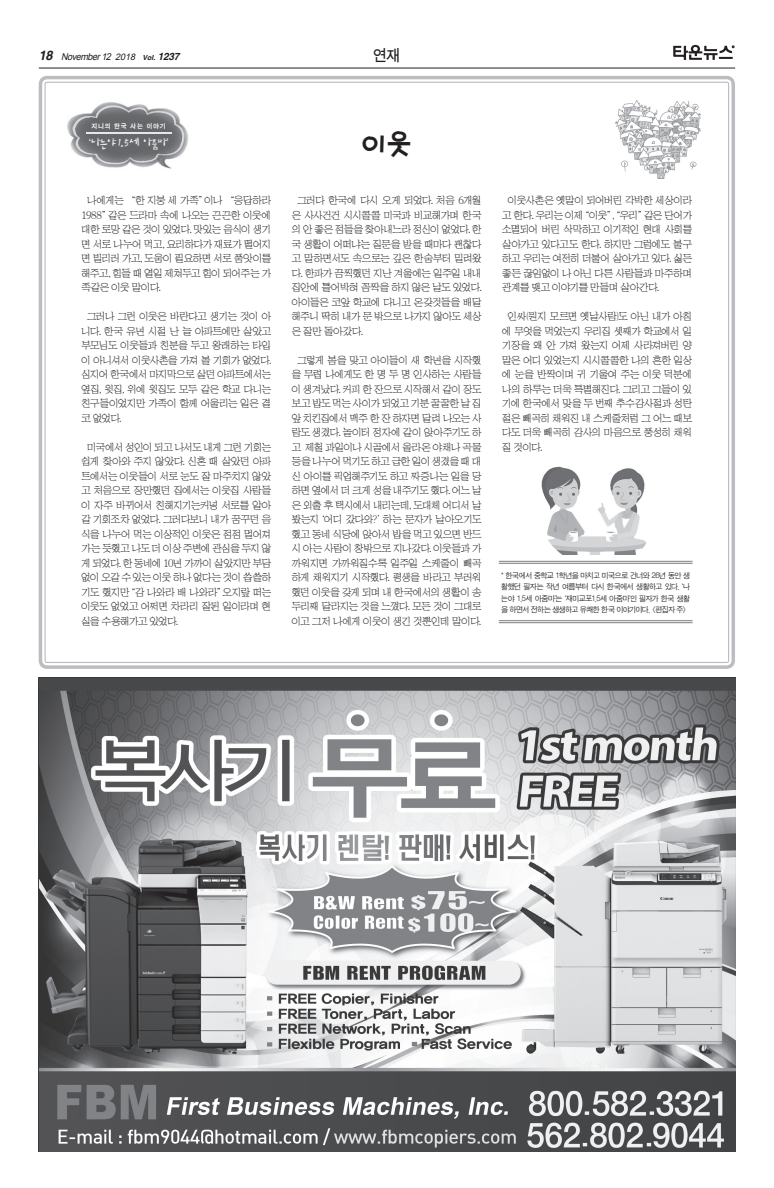
<style>
.page{position:relative;width:774px;height:1188px;background:#fff}
.page>*{position:absolute;margin:0;border:0;box-sizing:border-box;transform-origin:0 0}
.t1{font:27px "H2 por B";color:#231f20;scale:.95 1}
.t2{font:16px "Sand Tg";color:#231f20;scale:.95 1}
.t3{font:13px "Crayon";letter-spacing:-.1em;color:#fff;scale:.87 1}
.t4{font:10.5px/14.5px "HY Sin Mun Myeong Jo";letter-spacing:-.13em;color:#231f20;text-align:justify}
.t5{font:italic 9.5px "Arial";color:#231f20;scale:.95 1}
.t6{font:8px/11.5px "Sand Jg";letter-spacing:-.06em;color:#231f20;text-align:justify}
.t7{font:6.6px "Sand Kg";letter-spacing:.115em;color:#fff}
.s1{font-family:"Helvetica";font-weight:700;font-size:13px}
.s2{font-size:9px}
.s3{font-family:"Helvetica";font-weight:700;font-size:7px}
.s4{font-family:"Helvetica";font-weight:700;font-size:10px}
</style>
<div class="page">
<hr style="left:39px;top:68px;width:696px;height:1px;background:#231f20">
<svg style="left:673px;top:45px;width:61px;height:15px"></svg>
<div style="left:39px;top:76px;width:696px;height:593px;border:4px solid #bcbdc0;border-radius:7px"></div>
<img style="left:67px;top:102px;width:122px;height:67px">
<hr style="left:86px;top:132px;width:85px;height:2px;background:#e6e7e9">
<hr style="left:499px;top:561px;width:194px;height:1px;background:#939598">
<hr style="left:499px;top:563px;width:194px;height:1px;background:#939598">
<hr style="left:499px;top:620px;width:194px;height:1px;background:#939598">
<hr style="left:499px;top:622px;width:194px;height:1px;background:#939598">
<img style="left:39px;top:678px;width:696px;height:473px">
<img style="left:541px;top:466px;width:105px;height:88px">
<img style="left:616px;top:101px;width:84px;height:77px">
<p class="t5" style="left:39px;top:50px;width:153px"><span class="s1">1 8</span> November12 <span class="s2">2018</span> <span class="s3">Vol.</span> <span class="s4">1237</span></p>
<h2 class="t2" style="left:373px;top:48px;width:30px">연재</h2>
<p class="t7" style="left:92px;top:122px;width:76px">지니의 한국 사는 이야기</p>
<p class="t3" style="left:83px;top:137px;width:107px">‘나는야 1.5세 아줌마’</p>
<p class="t4" style="left:81px;top:193px;width:192px;text-indent:6px">나에게는 “한 지붕 세 가족”이나 “응답하라 1988”같은 드라마 속에 나오는 끈끈한 이웃에 대한 로망 같은 것이 있었다. 맛있는 음식이 생기 면 서로 나누어 먹고, 요리하다가 재료가 떨어지 면 빌리러 가고, 도움이 필요하면 서로 품앗이를 해주고, 힘들 때 열일 제쳐두고 힘이 되어주는 가 족같은 이웃 말이다.</p>
<p class="t4" style="left:81px;top:309px;width:192px;text-indent:6px">그러나 그런 이웃은 바란다고 생기는 것이 아 니다. 한국 유년 시절 난 늘 아파트에만 살았고 부모님도 이웃들과 친분을 두고 왕래하는 타입 이 아니셔서 이웃사촌을 가져 볼 기회가 없었다. 심지어 한국에서 마지막으로 살던 아파트에서는 옆집, 윗집, 위에 윗집도 모두 같은 학교 다니는 친구들이었지만 가족이 함께 어울리는 일은 결 코 없었다.</p>
<p class="t4" style="left:81px;top:440px;width:192px;text-indent:6px">미국에서 성인이 되고 나서도 내게 그런 기회는 쉽게 찾아와 주지 않았다. 신혼 때 살았던 아파 트에서는 이웃들이 서로 눈도 잘 마주치지 않았 고 처음으로 장만했던 집에서는 이웃집 사람들 이 자주 바뀌어서 친해지기는커녕 서로를 알아 갈 기회조차 없었다. 그러다보니 내가 꿈꾸던 음 식을 나누어 먹는 이상적인 이웃은 점점 멀어져 가는 듯했고 나도 더 이상 주변에 관심을 두지 않 게 되었다. 한 동네에 10년 가까이 살았지만 부담 없이 오갈 수 있는 이웃 하나 없다는 것이 씁쓸하 기도 했지만“감 나와라 배 나와라”오지랖 떠는 이웃도 없었고 어쩌면 차라리 잘된 일이라며 현 실을 수용해가고 있었다.</p>
<h1 class="t1" style="left:362px;top:131px;width:54px">이웃</h1>
<p class="t4" style="left:291px;top:193px;width:192px;text-indent:6px">그러다 한국에 다시 오게 되었다. 처음 6개월 은 사사건건 시시콜콜 미국과 비교해가며 한국 의 안 좋은 점들을 찾아내느라 정신이 없었다. 한 국 생활이 어떠냐는 질문을 받을 때마다 괜찮다 고 말하면서도 속으로는 깊은 한숨부터 밀려왔 다. 한파가 끔찍했던 지난 겨울에는 일주일 내내 집안에 틀어박혀 꼼짝을 하지 않은 날도 있었다. 아이들은 코앞 학교에 다니고 온갖것들을 배달 해주니 딱히 내가 문 밖으로 나가지 않아도 세상 은 잘만 돌아갔다.</p>
<p class="t4" style="left:291px;top:353px;width:192px;text-align:center">그렇게 봄을 맞고 아이들이 새 학년을 시작했 을 무렵 나에게도 한 명 두 명 인사하는 사람들 이 생겨났다. 커피 한 잔으로 시작해서 같이 장도 보고 밥도 먹는 사이가 되었고 기분 꿀꿀한 날 집 앞 치킨집에서 맥주 한 잔 하자면 달려 나오는 사 람도 생겼다. 놀이터 정자에 같이 앉아주기도 하 고 제철 과일이나 시골에서 올라온 야채나 곡물 등을 나누어 먹기도 하고 급한 일이 생겼을 때 대 신 아이를 픽업해주기도 하고 짜증나는 일을 당 하면 옆에서 더 크게 성을 내주기도 했다. 어느 날 은 외출 후 택시에서 내리는데, 도대체 어디서 날 봤는지‘어디 갔다와?’하는 문자가 날아오기도 했고 동네 식당에 앉아서 밥을 먹고 있으면 반드 시 아는 사람이 창밖으로 지나갔다. 이웃들과 가 까워지면 가까워질수록 일주일 스케줄이 빼곡 하게 채워지기 시작했다. 평생을 바라고 부러워 했던 이웃을 갖게 되며 내 한국에서의 생활이 송 두리째 달라지는 것을 느꼈다. 모든 것이 그대로 이고 그저 나에게 이웃이 생긴 것뿐인데 말이다.</p>
<p class="t4" style="left:502px;top:193px;width:192px;text-indent:6px">이웃사촌은 옛말이 되어버린 각박한 세상이라 고 한다. 우리는 이제“이웃”,“우리”같은 단어가 소멸되어 버린 삭막하고 이기적인 현대 사회를 살아가고 있다고도 한다. 하지만 그럼에도 불구 하고 우리는 여전히 더불어 살아가고 있다. 싫든 좋든 끊임없이 나 아닌 다른 사람들과 마주하며 관계를 맺고 이야기를 만들며 살아간다.</p>
<p class="t4" style="left:502px;top:309px;width:192px;text-indent:6px">인싸(뭔지 모르면 옛날사람)도 아닌 내가 아침 에 무엇을 먹었는지 우리집 셋째가 학교에서 일 기장을 왜 안 가져 왔는지 어제 사라져버린 양 말은 어디 있었는지 시시콜콜한 나의 흔한 일상 에 눈을 반짝이며 귀 기울여 주는 이웃 덕분에 나의 하루는 더욱 특별해진다. 그리고 그들이 있 기에 한국에서 맞을 두 번째 추수감사절과 성탄 절은 빼곡히 채워진 내 스케줄처럼 그 어느 때보 다도 더욱 빼곡히 감사의 마음으로 풍성히 채워 질 것이다.</p>
<p class="t6" style="left:501px;top:570px;width:191px">* 한국에서 중학교 1학년을 마치고 미국으로 건너와 26년 동안 생 활했던 필자는 작년 여름부터 다시 한국에서 생활하고 있다. ‘나 는야 1.5세 아줌마’는 ‘재미교포1.5세 아줌마’인 필자가 한국 생활 을 하면서 전하는 생생하고 유쾌한 한국 이야기이다. &lt;편집자 주&gt;</p>
</div>
